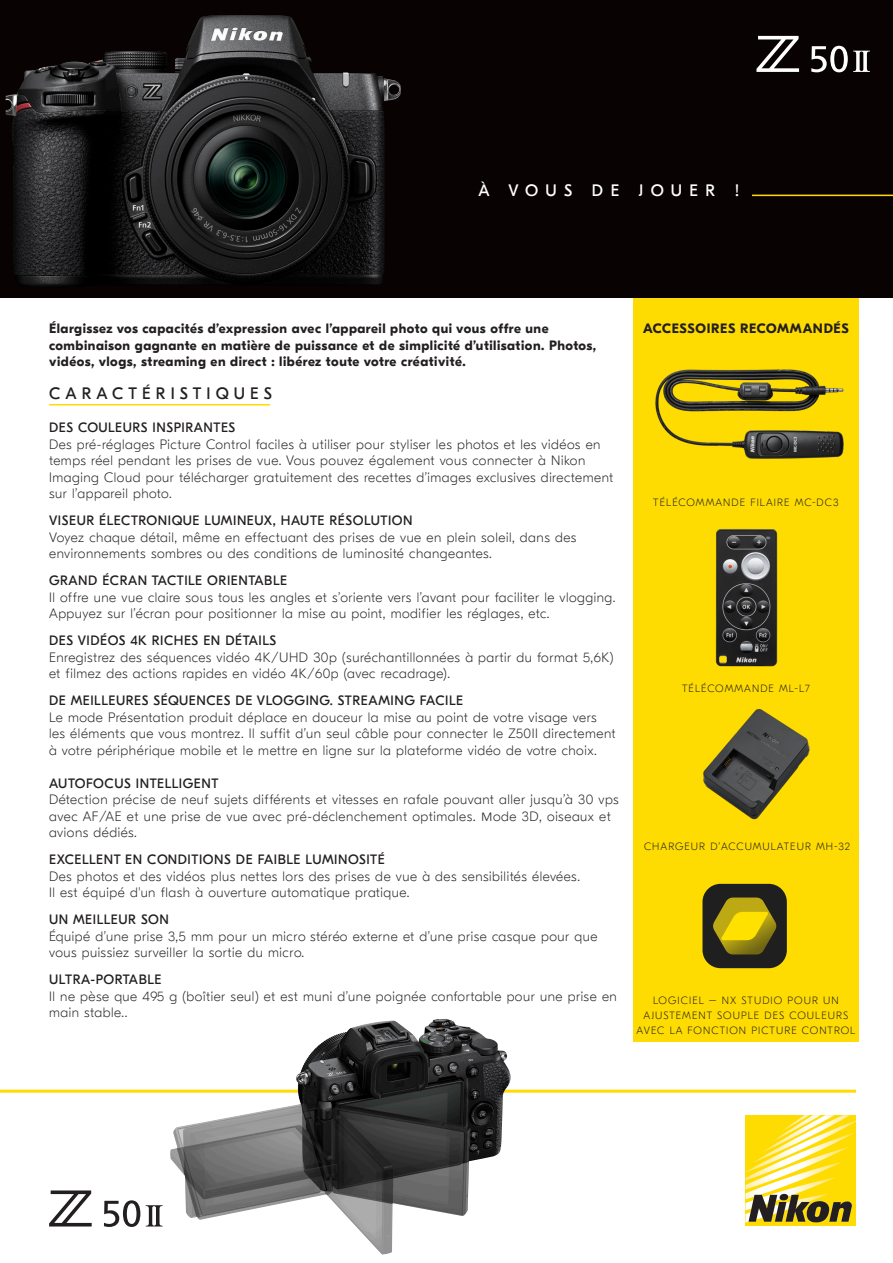
<style>
.page{position:relative;width:893px;height:1263px;background:#fff}
.page>*{position:absolute;margin:0;border:0;box-sizing:border-box;transform-origin:0 0}
.t1{font:16.5px "GT Eesti Pro Display";letter-spacing:.31em;color:#231f20}
.t2{font:16.5px "GT Eesti Pro Display";letter-spacing:.45em;color:#fff}
.t3{font:100 13.5px/16.5px "GT Eesti Pro Display";letter-spacing:.04em;color:#231f20}
.t4{font:700 13.5px/16.5px "GT Eesti Pro Display";letter-spacing:.04em;color:#231f20}
.t5{font:13.5px "GT Eesti Pro Display";letter-spacing:.04em;color:#231f20}
.t6{font:100 10.5px/15px "GT Eesti Pro Display";letter-spacing:.1em;color:#231f20;text-align:center}
.t7{font:9.6px "Shin Go Pro";color:#332d2b}
.s1{font-family:"Minion Pro";font-weight:400}
.s2{font-family:"Calibri";font-weight:300}
.s3{font-weight:400}
</style>
<div class="page">
<div style="left:634px;top:298px;width:225px;height:744px;background:#ffdc01"></div>
<div style="left:0;top:0;width:893px;height:298px;background:#080302"></div>
<div style="left:745px;top:1115px;width:111px;height:111px;background:#ffdc01"></div>
<svg style="left:745px;top:1115px;width:111px;height:108px"></svg>
<hr style="left:0;top:1090px;width:856px;height:3px;background:#ffdc01">
<img style="left:6px;top:15px;width:395px;height:271px">
<svg style="left:49px;top:1190px;width:43px;height:36px"></svg>
<svg style="left:104px;top:1200px;width:36px;height:27px"></svg>
<svg style="left:146px;top:1205px;width:17px;height:21px"></svg>
<svg style="left:756px;top:36px;width:43px;height:36px"></svg>
<svg style="left:811px;top:46px;width:59px;height:26px"></svg>
<img style="left:170px;top:1019px;width:269px;height:235px">
<hr style="left:49px;top:404px;width:221px;height:1px;background:#ffdc01">
<hr style="left:752px;top:195px;width:141px;height:1px;background:#ffdc01">
<img style="left:715px;top:529px;width:63px;height:138px">
<img style="left:655px;top:369px;width:189px;height:90px">
<img style="left:703px;top:709px;width:107px;height:111px">
<div style="left:702px;top:884px;width:85px;height:84px;background:#1f1f1f;border-radius:18px"></div>
<svg style="left:713px;top:897px;width:64px;height:57px"></svg>
<p class="t2" style="left:478px;top:181px;width:263px">À VOUS DE JOUER !</p>
<p class="t4" style="left:49px;top:321px;width:549px">Élargissez vos capacités d’expression avec l’appareil photo qui vous offre une combinaison gagnante en matière de puissance et de simplicité d’utilisation. Photos, vidéos, vlogs, streaming en direct : libérez toute votre créativité.</p>
<p class="t1" style="left:49px;top:385px;width:224px">CARACTÉRISTIQUES</p>
<p class="t5" style="left:49px;top:420px;width:188px">DES COULEURS INSPIRANTES</p>
<p class="t3" style="left:49px;top:436px;width:566px">Des pré-réglages Picture Control faciles à utiliser pour styliser les photos et les vidéos en temps réel pendant les prises de vue. Vous pouvez également vous connecter à Nikon Imaging Cloud pour télécharger gratuitement des recettes d’images exclusives directement sur l’appareil photo.</p>
<p class="t5" style="left:49px;top:513px;width:365px">VISEUR ÉLECTRONIQUE LUMINEUX, HAUTE RÉSOLUTION</p>
<p class="t3" style="left:49px;top:529px;width:529px">Voyez chaque détail, même en effectuant des prises de vue en plein soleil, dans des environnements sombres ou des conditions de luminosité changeantes.</p>
<p class="t5" style="left:49px;top:573px;width:240px">GRAND ÉCRAN TACTILE ORIENTABLE</p>
<p class="t3" style="left:49px;top:589px;width:568px">Il offre une vue claire sous tous les angles et s’oriente vers l’avant pour faciliter le vlogging.<br>Appuyez sur l’écran pour positionner la mise au point, modifier les réglages, etc.</p>
<p class="t5" style="left:49px;top:633px;width:229px">DES VIDÉOS 4K RICHES EN DÉTAILS</p>
<p class="t3" style="left:49px;top:649px;width:566px">Enregistrez des séquences vidéo 4K/UHD 30p (suréchantillonnées à partir du format 5,6K) et filmez des actions rapides en vidéo 4K/60p (avec recadrage).</p>
<p class="t5" style="left:49px;top:693px;width:415px">DE MEILLEURES SÉQUENCES DE VLOGGING. STREAMING FACILE</p>
<p class="t3" style="left:49px;top:709px;width:568px">Le mode Présentation produit déplace en douceur la mise au point de votre visage vers les éléments que vous montrez. Il suffit d’un seul câble pour connecter le Z50II directement à votre périphérique mobile et le mettre en ligne sur la plateforme vidéo de votre choix.</p>
<p class="t5" style="left:49px;top:776px;width:171px">AUTOFOCUS INTELLIGENT</p>
<p class="t3" style="left:49px;top:792px;width:571px">Détection précise de neuf sujets différents et vitesses en rafale pouvant aller jusqu’à 30 vps</p>
<p class="t3" style="left:49px;top:808px;width:563px">avec AF/AE et une prise de vue avec pré-déclenchement optimales<span class="s1">.</span> <span class="s2">M</span>ode 3D, oiseaux et avions dédiés.</p>
<p class="t3" style="left:49px;top:852px;width:532px"><span class="s3">EXCELLENT EN CONDITIONS DE FAIBLE LUMINOSITÉ<br></span>Des photos et des vidéos plus nettes lors des prises de vue à des sensibilités élevées.<br>Il est équipé d'un flash à ouverture automatique pratique.</p>
<p class="t3" style="left:49px;top:912px;width:550px"><span class="s3">UN MEILLEUR SON<br></span>Équipé d’une prise 3,5 mm pour un micro stéréo externe et d’une prise casque pour que vous puissiez surveiller la sortie du micro.</p>
<p class="t3" style="left:49px;top:972px;width:569px"><span class="s3">ULTRA-PORTABLE<br></span>Il ne pèse que 495 g (boîtier seul) et est muni d’une poignée confortable pour une prise en main stable..</p>
<p class="t4" style="left:643px;top:321px;width:207px">ACCESSOIRES RECOMMANDÉS</p>
<p class="t6" style="left:653px;top:495px;width:187px">TÉLÉCOMMANDE FILAIRE MC-DC3</p>
<p class="t7" style="left:678px;top:677px;width:144px">U1840 Icon-logotype combo</p>
<p class="t6" style="left:682px;top:681px;width:129px">TÉLÉCOMMANDE ML-L7</p>
<p class="t6" style="left:644px;top:839px;width:207px">CHARGEUR D’ACCUMULATEUR MH-32</p>
<p class="t6" style="left:637px;top:992px;width:220px">LOGICIEL – NX STUDIO POUR UN<br>AJUSTEMENT SOUPLE DES COULEURS<br>AVEC LA FONCTION PICTURE CONTROL</p>
</div>
